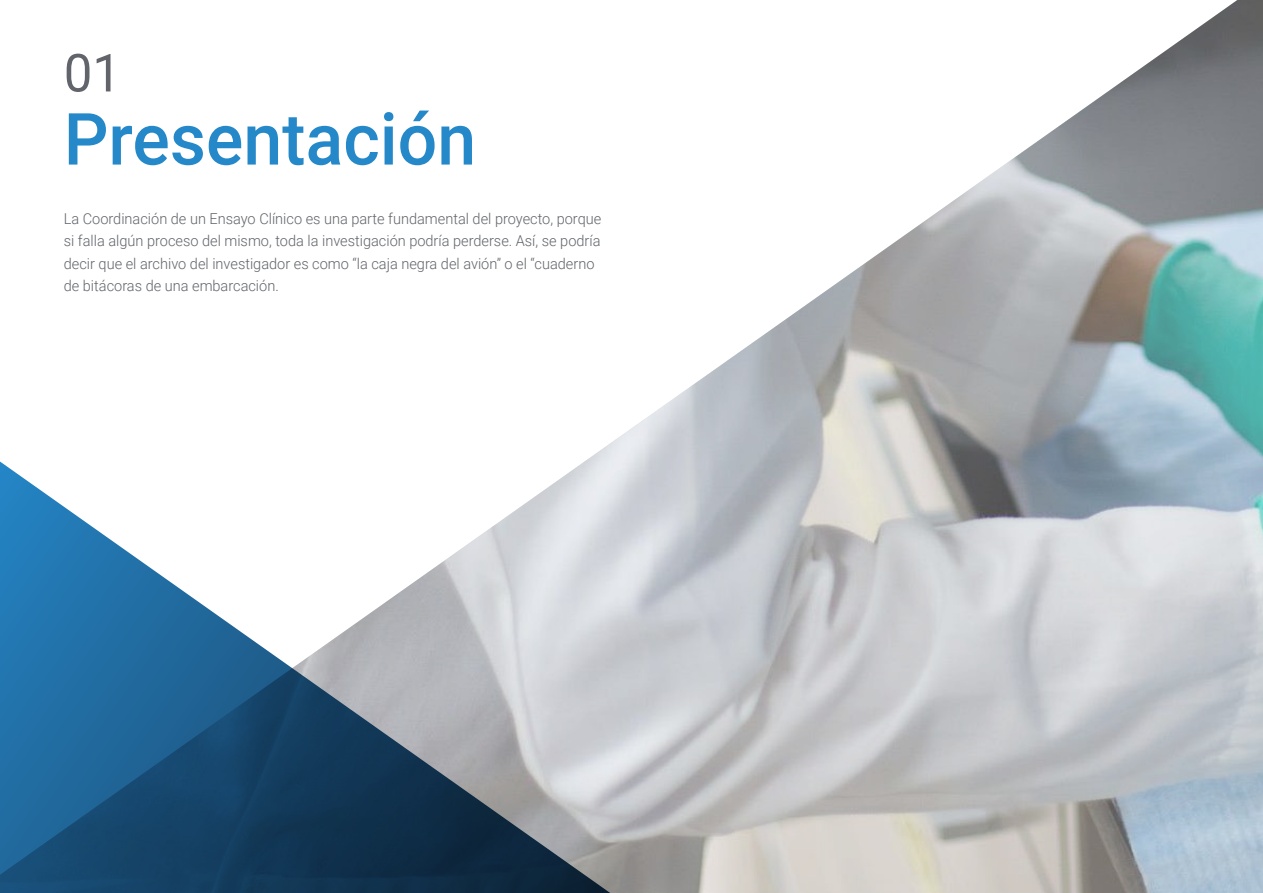
<style>
.page{position:relative;width:1263px;height:893px;background:#fff}
.page>*{position:absolute;margin:0;border:0;box-sizing:border-box;transform-origin:0 0}
.t1{font:500 72px "Roboto";color:#2488c9}
.t2{font:52.5px "Roboto";color:#61646a}
.t3{font:300 15px/22.5px "Roboto";color:#61646a}
</style>
<div class="page">
<img style="left:607px;top:0;width:656px;height:893px">
<svg style="left:0;top:446px;width:640px;height:447px"></svg>
<h2 class="t2" style="left:64px;top:36px;width:59px">01</h2>
<h1 class="t1" style="left:64px;top:89px;width:414px">Presentación</h1>
<p class="t3" style="left:64px;top:207px;width:539px">La Coordinación de un Ensayo Clínico es una parte fundamental del proyecto, porque si falla algún proceso del mismo, toda la investigación podría perderse. Así, se podría decir que el archivo del investigador es como “la caja negra del avión” o el “cuaderno de bitácoras de una embarcación.</p>
</div>
